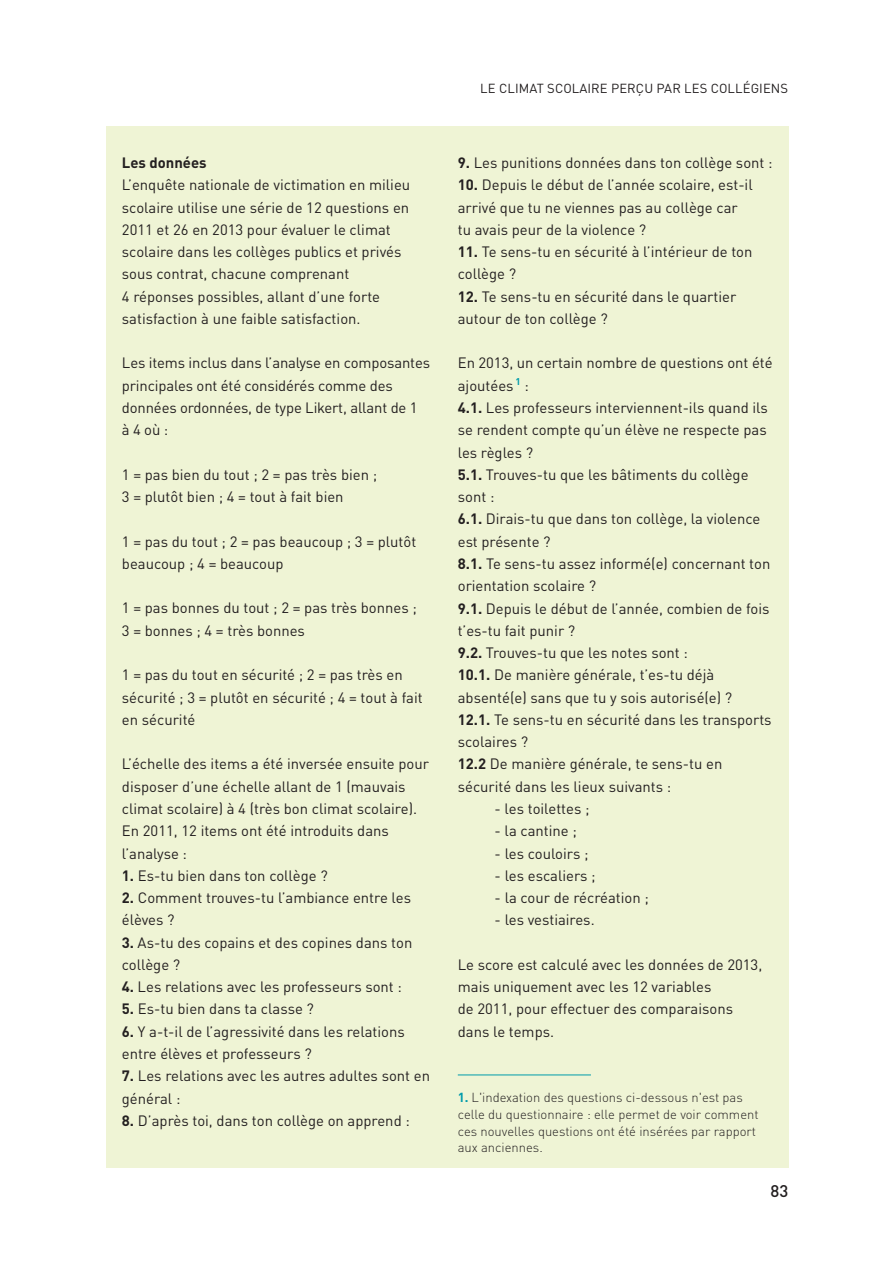
<style>
.page{position:relative;width:893px;height:1263px;background:#fff}
.page>*{position:absolute;margin:0;border:0;box-sizing:border-box;transform-origin:0 0}
.t1{font:500 16.65px "DINOT";color:#231f20}
.t2{font:14.85px/22.2px "DINOT";color:#231f20}
.t3{font:700 14.85px "DINOT";color:#231f20}
.t4{font:300 13.05px/16.6px "DINOT";color:#231f20}
.t5{font:13.05px "DINOT";letter-spacing:.01em;color:#231f20}
.s1{font-weight:700}
.s2{font-weight:700;color:#009bab}
</style>
<div class="page">
<div style="left:106px;top:126px;width:682px;height:1042px;background:#eff4d5"></div>
<hr style="left:458px;top:1074px;width:133px;height:1px;background:#009bab">
<p class="t3" style="left:122px;top:157px;width:86px">Les données</p>
<p class="t2" style="left:122px;top:176px;width:290px">L’enquête nationale de victimation en milieu scolaire utilise une série de 12 questions en 2011 et 26 en 2013 pour évaluer le climat scolaire dans les collèges publics et privés sous contrat, chacune comprenant<br>4 réponses possibles, allant d’une forte satisfaction à une faible satisfaction.</p>
<p class="t2" style="left:122px;top:354px;width:310px">Les items inclus dans l’analyse en composantes principales ont été considérés comme des données ordonnées, de type Likert, allant de 1<br>à 4 où :</p>
<p class="t2" style="left:122px;top:465px;width:257px">1 = pas bien du tout ; 2 = pas très bien ;<br>3 = plutôt bien ; 4 = tout à fait bien</p>
<p class="t2" style="left:122px;top:532px;width:296px">1 = pas du tout ; 2 = pas beaucoup ; 3 = plutôt beaucoup ; 4 = beaucoup</p>
<p class="t2" style="left:122px;top:599px;width:296px">1 = pas bonnes du tout ; 2 = pas très bonnes ;<br>3 = bonnes ; 4 = très bonnes</p>
<p class="t2" style="left:122px;top:666px;width:302px">1 = pas du tout en sécurité ; 2 = pas très en sécurité ; 3 = plutôt en sécurité ; 4 = tout à fait en sécurité</p>
<p class="t2" style="left:122px;top:755px;width:309px">L’échelle des items a été inversée ensuite pour disposer d’une échelle allant de 1 (mauvais climat scolaire) à 4 (très bon climat scolaire).<br>En 2011, 12 items ont été introduits dans l’analyse :</p>
<p class="t2" style="left:122px;top:866px;width:207px"><span class="s1">1.</span> Es-tu bien dans ton collège ?</p>
<p class="t2" style="left:122px;top:888px;width:291px"><span class="s1">2.</span> Comment trouves-tu l’ambiance entre les élèves ?</p>
<p class="t2" style="left:122px;top:933px;width:292px"><span class="s1">3.</span> As-tu des copains et des copines dans ton collège ?</p>
<p class="t2" style="left:122px;top:977px;width:282px"><span class="s1">4.</span> Les relations avec les professeurs sont :</p>
<p class="t2" style="left:122px;top:1000px;width:194px"><span class="s1">5.</span> Es-tu bien dans ta classe ?</p>
<p class="t2" style="left:122px;top:1022px;width:284px"><span class="s1">6.</span> Y a-t-il de l’agressivité dans les relations entre élèves et professeurs ?</p>
<p class="t2" style="left:122px;top:1066px;width:310px"><span class="s1">7.</span> Les relations avec les autres adultes sont en général :</p>
<p class="t2" style="left:122px;top:1111px;width:289px"><span class="s1">8.</span> D’après toi, dans ton collège on apprend :</p>
<p class="t5" style="left:480px;top:83px;width:309px">LE CLIMAT SCOLAIRE PERÇU PAR LES COLLÉGIENS</p>
<p class="t2" style="left:458px;top:153px;width:316px"><span class="s1">9.</span> Les punitions données dans ton collège sont :</p>
<p class="t2" style="left:458px;top:176px;width:296px"><span class="s1">10.</span> Depuis le début de l’année scolaire, est-il arrivé que tu ne viennes pas au collège car tu avais peur de la violence ?</p>
<p class="t2" style="left:458px;top:242px;width:296px"><span class="s1">11.</span> Te sens-tu en sécurité à l’intérieur de ton collège ?</p>
<p class="t2" style="left:458px;top:287px;width:280px"><span class="s1">12.</span> Te sens-tu en sécurité dans le quartier autour de ton collège ?</p>
<p class="t2" style="left:458px;top:354px;width:316px">En 2013, un certain nombre de questions ont été ajoutées <sup>1</sup> :<br><span class="s1">4.1.</span> Les professeurs interviennent-ils quand ils se rendent compte qu’un élève ne respecte pas les règles ?<br><span class="s1">5.1.</span> Trouves-tu que les bâtiments du collège sont :<br><span class="s1">6.1.</span> Dirais-tu que dans ton collège, la violence est présente ?<br><span class="s1">8.1.</span> Te sens-tu assez informé(e) concernant ton orientation scolaire ?<br><span class="s1">9.1.</span> Depuis le début de l’année, combien de fois t’es-tu fait punir ?<br><span class="s1">9.2.</span> Trouves-tu que les notes sont :<br><span class="s1">10.1.</span> De manière générale, t’es-tu déjà absenté(e) sans que tu y sois autorisé(e) ?<br><span class="s1">12.1.</span> Te sens-tu en sécurité dans les transports scolaires ?<br><span class="s1">12.2</span> De manière générale, te sens-tu en sécurité dans les lieux suivants :</p>
<p class="t2" style="left:495px;top:799px;width:96px">- les toilettes ;</p>
<p class="t2" style="left:495px;top:821px;width:84px">- la cantine ;</p>
<p class="t2" style="left:495px;top:844px;width:95px">- les couloirs ;</p>
<p class="t2" style="left:495px;top:866px;width:102px">- les escaliers ;</p>
<p class="t2" style="left:495px;top:888px;width:156px">- la cour de récréation ;</p>
<p class="t2" style="left:495px;top:911px;width:102px">- les vestiaires.</p>
<p class="t2" style="left:458px;top:955px;width:306px">Le score est calculé avec les données de 2013, mais uniquement avec les 12 variables<br>de 2011, pour effectuer des comparaisons dans le temps.</p>
<p class="t4" style="left:458px;top:1091px;width:302px"><span class="s2">1.</span> L'indexation des questions ci-dessous n'est pas celle du questionnaire : elle permet de voir comment ces nouvelles questions ont été insérées par rapport aux anciennes.</p>
<p class="t1" style="left:770px;top:1181px;width:19px">83</p>
</div>
